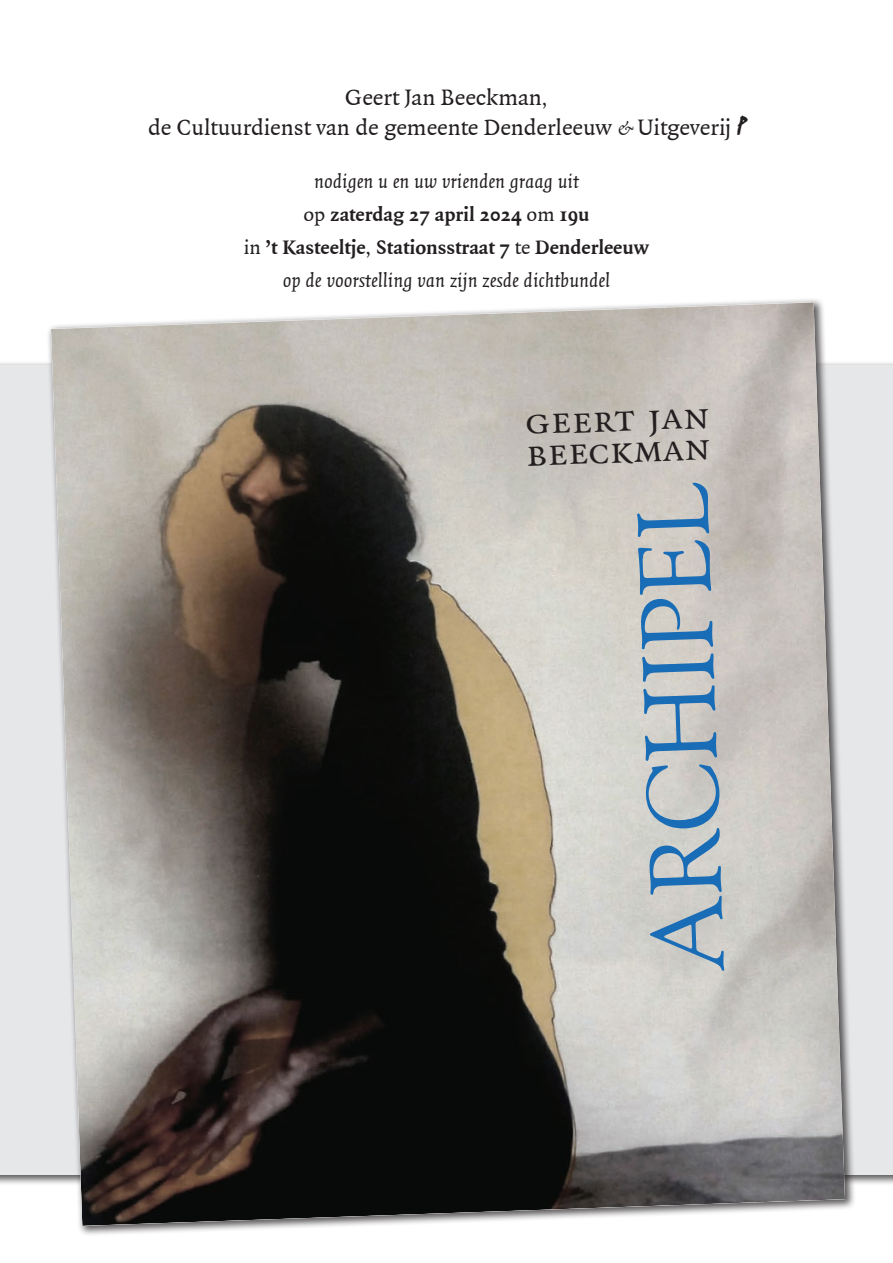
<style>
.page{position:relative;width:893px;height:1263px;background:#fff}
.page>*{position:absolute;margin:0;border:0;box-sizing:border-box;transform-origin:0 0}
.t1{font:101.4px "Goudy Ol St BT";color:#196cb6}
.t2{font:37.95px/31.7px "Quadraat Small Caps";color:#231f20}
.t3{font:24px/30px "Quadraat";color:#231f20;text-align:center}
.t4{font:italic 21px/33px "Quadraat";color:#231f20;text-align:center}
.s1{font-size:21px}
.s2{font-family:"Minion";font-style:italic;font-size:21px}
.s3{font-family:"FF Erikrighthand";font-style:italic;font-size:30px}
.s4{font-style:normal}
.s5{font-weight:700;font-style:normal}
</style>
<div class="page">
<div style="left:0;top:366px;width:893px;height:809px;background:#e6e7e9"></div>
<div style="left:46px;top:297px;width:810px;height:940px;background:#231f20;opacity:.75"></div>
<img style="left:51px;top:302px;width:794px;height:924px">
<p class="t3" style="left:148px;top:83px;width:606px">Geert Jan Beeckman<span class="s1">,<br></span>de Cultuurdienst van de gemeente Denderleeuw <span class="s2">&amp;</span> Uitgeverij <span class="s3">P</span></p>
<p class="t4" style="left:244px;top:165px;width:407px">nodigen u en uw vrienden graag uit<br><span class="s4">op</span> <span class="s5">zaterdag 27 april 2024</span> <span class="s4">om</span> <span class="s5">19u<br></span><span class="s4">in</span> <span class="s5">’t Kasteeltje</span><span class="s4">,</span> <span class="s5">Stationsstraat 7</span> <span class="s4">te</span> <span class="s5">Denderleeuw </span>op de voorstelling van zijn zesde dichtbundel</p>
<h2 class="t2" style="left:524px;top:407px;width:188px;rotate:-2deg">geert jan beeckman</h2>
<h1 class="t1" style="left:626px;top:975px;width:491px;rotate:-92deg">ARCHIPEL</h1>
</div>
